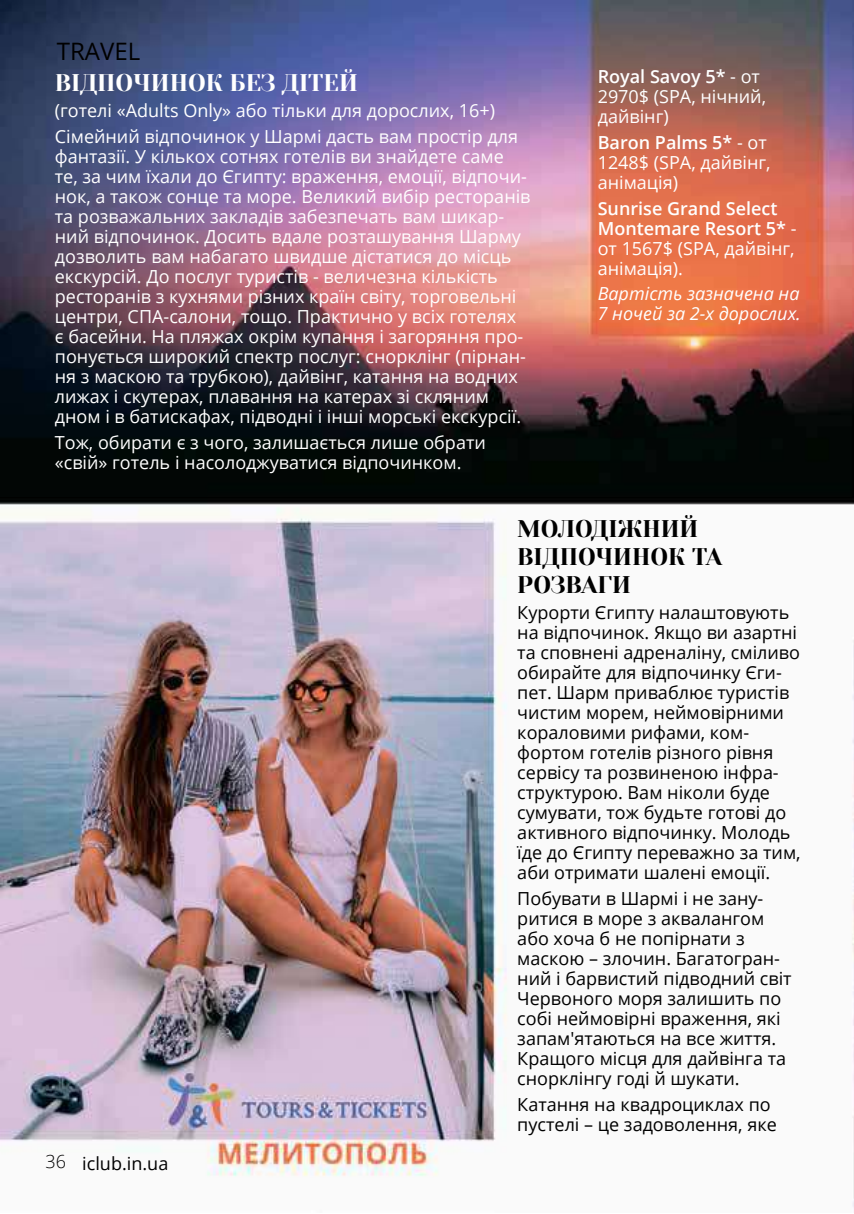
<style>
.page{position:relative;width:854px;height:1214px;background:#fff}
.page>*{position:absolute;margin:0;border:0;box-sizing:border-box;transform-origin:0 0}
.t1{font:24px/28px "Yeseva One";color:#000}
.t2{font:24px "Yeseva One";color:#fff}
.t3{font:24px "Open Sans";color:#000}
.t4{font:18px/20px "Open Sans";color:#fff}
.t5{font:18px/20px "Open Sans";color:#000}
.t6{font:600 18px/20px "Open Sans";color:#fff}
.t7{font:italic 18px/20px "Open Sans";color:#fff}
.s1{font-weight:600}
.s2{font-weight:400}
.s3{font-weight:300}
</style>
<div class="page">
<img style="left:0;top:0;width:853px;height:1206px">
<h1 class="t3" style="left:57px;top:35px;width:85px">TRAVEL</h1>
<h1 class="t2" style="left:55px;top:69px;width:304px">ВІДПОЧИНОК БЕЗ ДІТЕЙ</h1>
<p class="t4" style="left:55px;top:97px;width:464px;line-height:25.6px">(готелі «Adults Only» або тільки для дорослих, 16+)<br>Сімейний відпочинок у Шармі дасть вам простір для</p>
<p class="t4" style="left:55px;top:146px;width:477px">фантазії. У кількох сотнях готелів ви знайдете саме те, за чим їхали до Єгипту: враження, емоції, відпочи&shy;нок, а також сонце та море. Великий вибір ресторанів та розважальних закладів забезпечать вам шикар&shy;ний відпочинок. Досить вдале розташування Шарму дозволить вам набагато швидше дістатися до місць екскурсій. До послуг туристів - величезна кількість ресторанів з кухнями різних країн світу, торговельні центри, СПА-салони, тощо. Практично у всіх готелях<br>є басейни. На пляжах окрім купання і загоряння про&shy;понується широкий спектр послуг: снорклінг (пірнан&shy;ня з маскою та трубкою), дайвінг, катання на водних лижах і скутерах, плавання на катерах зі скляним дном і в батискафах, підводні і інші морські екскурсії.</p>
<p class="t4" style="left:55px;top:431px;width:432px">Тож, обирати є з чого, залишається лише обрати «свій» готель і насолоджуватися відпочинком.</p>
<p class="t4" style="left:597px;top:66px;width:170px"><span class="s1">Royal Savoy 5*</span> - от<br>2970$ (SPA, нічний, дайвінг)</p>
<p class="t4" style="left:597px;top:132px;width:174px"><span class="s1">Baron Palms 5*</span> - от<br>1248$ (SPA, дайвінг, анімація)</p>
<p class="t6" style="left:597px;top:198px;width:200px">Sunrise Grand Select<br>Montemare Resort 5* <span class="s2">- от 1567$ (SPA, дайвінг, анімація).</span></p>
<p class="t7" style="left:597px;top:283px;width:204px">Вартість зазначена на<br>7 ночей за 2-х дорослих.</p>
<p class="t5" style="left:45px;top:1152px;width:124px"><span class="s3">36</span> iclub.in.ua</p>
<h1 class="t1" style="left:517px;top:515px;width:206px">МОЛОДІЖНИЙ<br>ВІДПОЧИНОК ТА<br>РОЗВАГИ</h1>
<p class="t5" style="left:517px;top:602px;width:285px">Курорти Єгипту налаштовують на відпочинок. Якщо ви азартні та сповнені адреналіну, сміливо обирайте для відпочинку Єги&shy;пет. Шарм приваблює туристів чистим морем, неймовірними кораловими рифами, ком&shy;фортом готелів різного рівня сервісу та розвиненою інфра&shy;структурою. Вам ніколи буде сумувати, тож будьте готові до активного відпочинку. Молодь їде до Єгипту переважно за тим, аби отримати шалені емоції.</p>
<p class="t5" style="left:517px;top:887px;width:276px">Побувати в Шармі і не зану&shy;ритися в море з аквалангом або хоча б не попірнати з маскою – злочин. Багатогран&shy;ний і барвистий підводний світ<br>Червоного моря залишить по собі неймовірні враження, які запам′ятаються на все життя.<br>Кращого місця для дайвінга та снорклінгу годі й шукати.</p>
<p class="t5" style="left:517px;top:1093px;width:261px">Катання на квадроциклах по пустелі – це задоволення, яке</p>
</div>
